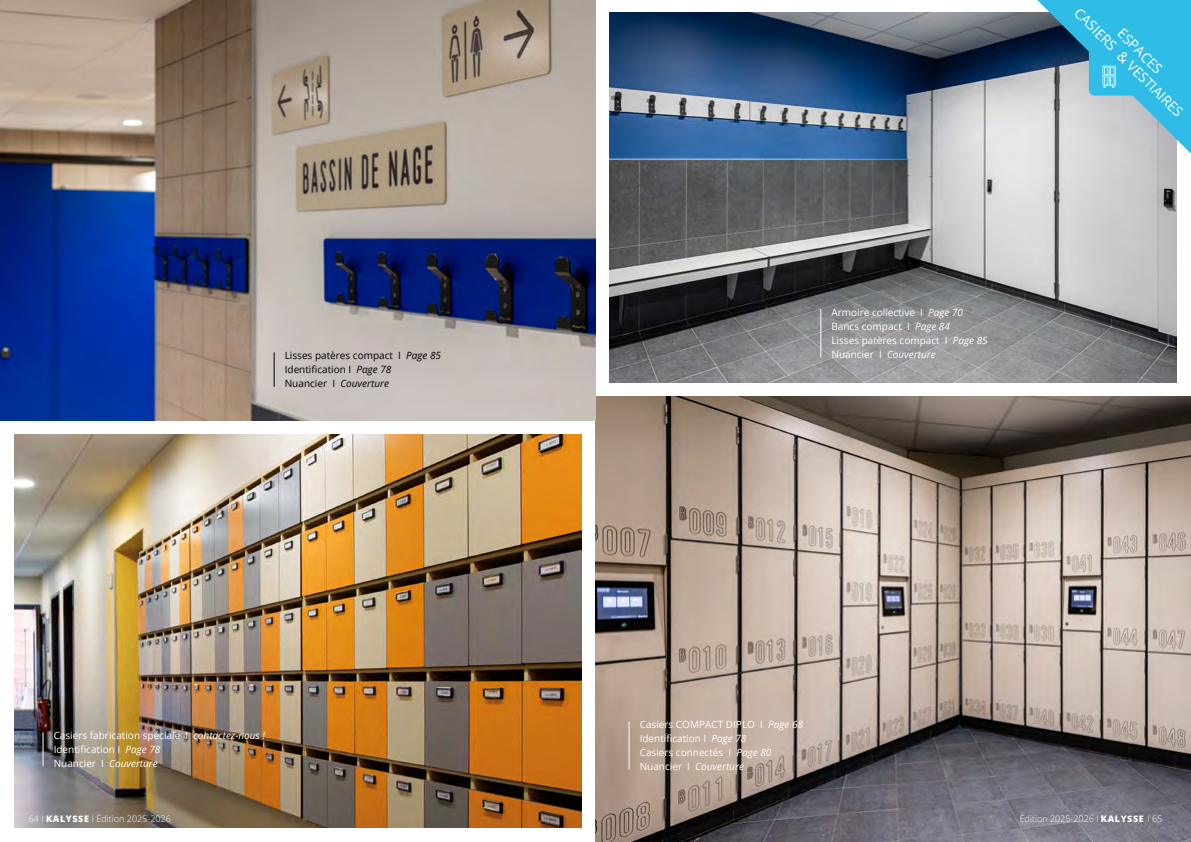
<style>
.page{position:relative;width:1191px;height:842px;background:#fff}
.page>*{position:absolute;margin:0;border:0;box-sizing:border-box;transform-origin:0 0}
.t1{font:14px/16px "Open Sans";color:#fff;text-align:center}
.t2{font:10px/14px "Open Sans";color:#fff}
.t3{font:10px/14px "Open Sans";color:#000}
.t4{font:300 9px "Open Sans";color:#fff}
.s1{font-style:italic}
.s2{font-weight:800}
</style>
<div class="page">
<img style="left:595px;top:397px;width:596px;height:445px">
<hr style="left:628px;top:721px;width:1px;height:49px;background:#fff">
<img style="left:609px;top:13px;width:567px;height:370px">
<img style="left:14px;top:434px;width:567px;height:394px">
<svg style="left:1037px;top:0;width:154px;height:154px;background:#69b6cf"></svg>
<img style="left:0;top:0;width:595px;height:421px">
<hr style="left:274px;top:352px;width:1px;height:35px;background:#000">
<hr style="left:43px;top:732px;width:1px;height:34px;background:#fff">
<hr style="left:820px;top:309px;width:1px;height:49px;background:#fff">
<p class="t3" style="left:285px;top:348px;width:158px">Lisses patères compact I <span class="s1">Page 85<br></span>Identification I <span class="s1">Page 78<br></span>Nuancier I <span class="s1">Couverture</span></p>
<p class="t2" style="left:54px;top:728px;width:213px">Casiers fabrication spéciale I <span class="s1">contactez-nous !<br></span>Identification I <span class="s1">Page 78<br></span>Nuancier I <span class="s1">Couverture</span></p>
<p class="t2" style="left:831px;top:305px;width:158px">Armoire collective I <span class="s1">Page 70<br></span>Bancs compact I <span class="s1">Page 84<br></span>Lisses patères compact I <span class="s1">Page 85<br></span>Nuancier I <span class="s1">Couverture</span></p>
<h1 class="t1" style="left:1094px;top:-7px;width:148px;rotate:45deg">ESPACES<br>CASIERS &amp; VESTIAIRES</h1>
<p class="t2" style="left:639px;top:717px;width:165px">Casiers COMPACT DIPLO I <span class="s1">Page 68<br></span>Identification I <span class="s1">Page 78<br></span>Casiers connectés I <span class="s1">Page 80<br></span>Nuancier I <span class="s1">Couverture</span></p>
<p class="t4" style="left:29px;top:812px;width:144px">64 I <span class="s2">KALYSSE</span> I Édition 2025-2026</p>
<p class="t4" style="left:1019px;top:812px;width:144px">Édition 2025-2026 I <span class="s2">KALYSSE</span> I 65</p>
</div>
